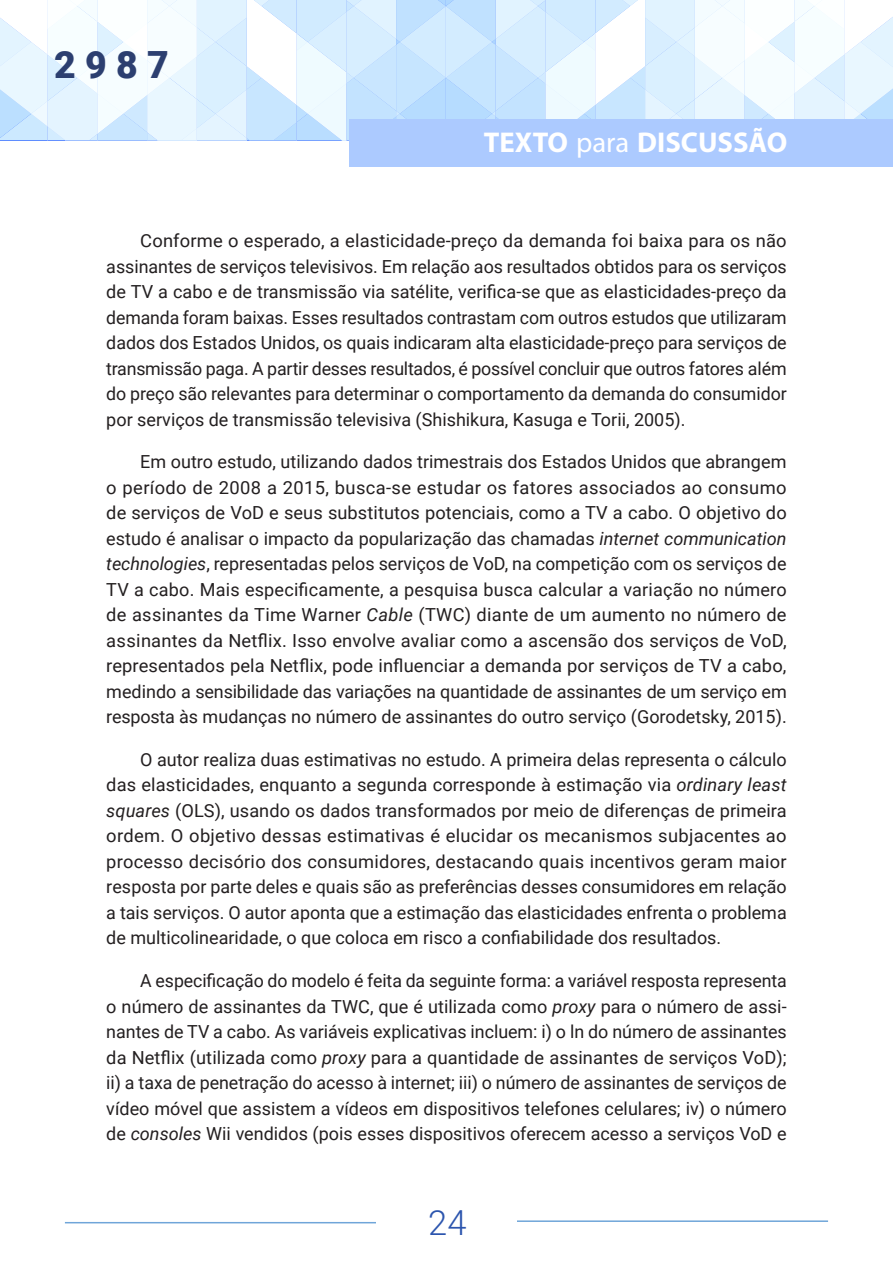
<style>
.page{position:relative;width:893px;height:1263px;background:#fff}
.page>*{position:absolute;margin:0;border:0;box-sizing:border-box;transform-origin:0 0}
.t1{font:900 37.5px "Roboto";color:#2c3f70}
.t2{font:300 34.5px "Roboto";color:#2c55ae}
.t3{font:700 28.65px "Myriad Pro";color:#fff}
.texto_corrido{font:18px/25.5px "Roboto";color:#231f20;text-align:justify}
.s1{font-weight:400}
.s2{font-style:italic}
</style>
<div class="page">
<svg style="left:0;top:0;width:893px;height:140px"></svg>
<div style="left:349px;top:119px;width:544px;height:48px;background:#accaff"></div>
<hr style="left:517px;top:1220px;width:311px;height:2px;background:#6fa5d9">
<hr style="left:65px;top:1222px;width:311px;height:1px;background:#6fa5d9">
<h1 class="t1" style="left:54px;top:38px;width:116px">2987</h1>
<h3 class="t3" style="left:484px;top:124px;width:305px">TEXTO <span class="s1">para</span> DISCUSSÃO</h3>
<p class="texto_corrido" style="left:106px;top:228px;width:682px;text-indent:34px">Conforme o esperado, a elasticidade-preço da demanda foi baixa para os não assinantes de serviços televisivos. Em relação aos resultados obtidos para os serviços de TV a cabo e de transmissão via satélite, verifica-se que as elasticidades-preço da demanda foram baixas. Esses resultados contrastam com outros estudos que utilizaram dados dos Estados Unidos, os quais indicaram alta elasticidade-preço para serviços de transmissão paga. A partir desses resultados, é possível concluir que outros fatores além do preço são relevantes para determinar o comportamento da demanda do consumidor por serviços de transmissão televisiva (Shishikura, Kasuga e Torii, 2005).</p>
<p class="texto_corrido" style="left:106px;top:449px;width:682px;text-indent:34px">Em outro estudo, utilizando dados trimestrais dos Estados Unidos que abrangem o período de 2008 a 2015, busca-se estudar os fatores associados ao consumo de serviços de VoD e seus substitutos potenciais, como a TV a cabo. O objetivo do estudo é analisar o impacto da popularização das chamadas <span class="s2">internet communication technologies</span>, representadas pelos serviços de VoD, na competição com os serviços de TV a cabo. Mais especificamente, a pesquisa busca calcular a variação no número de assinantes da Time Warner <span class="s2">Cable</span> (TWC) diante de um aumento no número de assinantes da Netflix. Isso envolve avaliar como a ascensão dos serviços de VoD, representados pela Netflix, pode influenciar a demanda por serviços de TV a cabo, medindo a sensibilidade das variações na quantidade de assinantes de um serviço em resposta às mudanças no número de assinantes do outro serviço (Gorodetsky, 2015).</p>
<p class="texto_corrido" style="left:106px;top:746px;width:682px;text-indent:34px">O autor realiza duas estimativas no estudo. A primeira delas representa o cálculo das elasticidades, enquanto a segunda corresponde à estimação via <span class="s2">ordinary least squares</span> (OLS), usando os dados transformados por meio de diferenças de primeira ordem. O objetivo dessas estimativas é elucidar os mecanismos subjacentes ao processo decisório dos consumidores, destacando quais incentivos geram maior resposta por parte deles e quais são as preferências desses consumidores em relação a tais serviços. O autor aponta que a estimação das elasticidades enfrenta o problema de multicolinearidade, o que coloca em risco a confiabilidade dos resultados.</p>
<p class="texto_corrido" style="left:106px;top:967px;width:682px;text-indent:34px">A especificação do modelo é feita da seguinte forma: a variável resposta representa o número de assinantes da TWC, que é utilizada como <span class="s2">proxy</span> para o número de assi&shy;nantes de TV a cabo. As variáveis explicativas incluem: i) o ln do número de assinantes da Netflix (utilizada como <span class="s2">proxy</span> para a quantidade de assinantes de serviços VoD); ii) a taxa de penetração do acesso à internet; iii) o número de assinantes de serviços de vídeo móvel que assistem a vídeos em dispositivos telefones celulares; iv) o número de <span class="s2">consoles</span> Wii vendidos (pois esses dispositivos oferecem acesso a serviços VoD e</p>
<h2 class="t2" style="left:428px;top:1198px;width:40px">24</h2>
</div>
